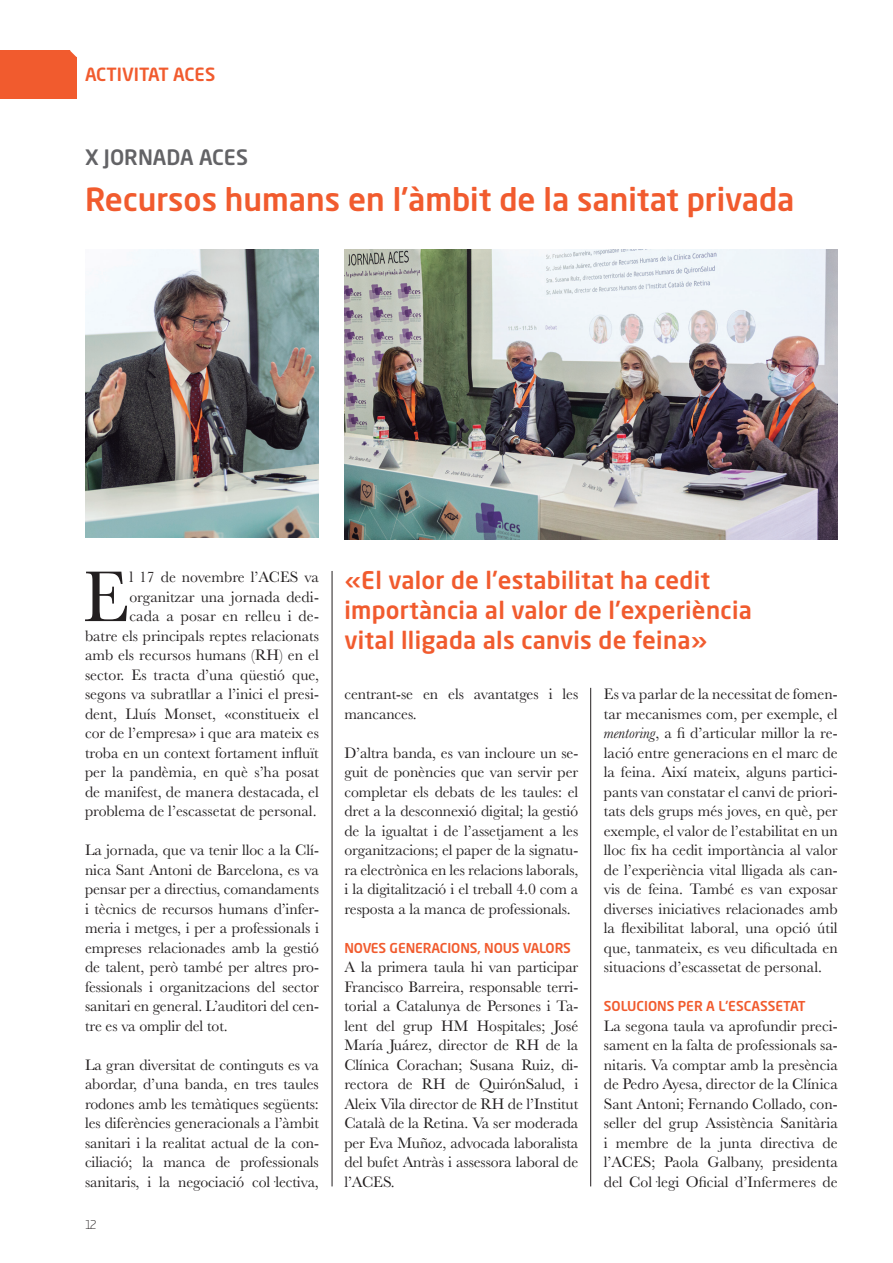
<style>
.page{position:relative;width:893px;height:1263px;background:#fff}
.page>*{position:absolute;margin:0;border:0;box-sizing:border-box;transform-origin:0 0}
.t1{font:74.7px "Baskerville";color:#231f20}
.t2{font:500 31.5px "Neo Sans Std";color:#f15b2e}
.t3{font:500 24px/30px "Neo Sans Std";letter-spacing:.01em;color:#f15b2e}
.t4{font:500 21px "Neo Sans Std";color:#636366}
.t5{font:500 18px "Neo Sans Std";color:#f15b2e}
.t6{font:15.75px/19.5px "Baskerville";color:#231f20;text-align:justify}
.t7{font:500 13.5px "Neo Sans Std";letter-spacing:-.005em;color:#f15b2e}
.t8{font:300 12px "Neo Sans Std";color:#231f20}
.s1{font-style:italic}
</style>
<div class="page">
<hr style="left:332px;top:571px;width:1px;height:615px;background:#231f20">
<hr style="left:590px;top:688px;width:1px;height:498px;background:#231f20">
<div style="left:0;top:50px;width:77px;height:49px;background:#f15b2e"></div>
<svg style="left:70px;top:50px;width:7px;height:7px"></svg>
<img style="left:85px;top:250px;width:234px;height:287px">
<img style="left:344px;top:250px;width:494px;height:289px">
<p class="t5" style="left:85px;top:63px;width:132px">ACTIVITAT ACES</p>
<p class="t4" style="left:85px;top:144px;width:165px">X JORNADA ACES</p>
<p class="t2" style="left:85px;top:179px;width:711px">Recursos humans en l’àmbit de la sanitat privada</p>
<p class="t6" style="left:85px;top:567px;width:235px;text-align:right">l 17 de novembre l’ACES va organitzar una jornada dedi-<br>cada a posar en relleu i de-<br>batre els principals reptes relacionats amb els recursos humans (RH) en el sector. Es tracta d’una qüestió que, segons va subratllar a l’inici el presi&shy;dent, Lluís Monset, «constitueix el cor de l’empresa» i que ara mateix es troba en un context fortament influït per la pandèmia, en què s’ha posat de manifest, de manera destacada, el problema de l’escassetat de personal.</p>
<p class="t6" style="left:85px;top:840px;width:235px">La jornada, que va tenir lloc a la Clí&shy;nica Sant Antoni de Barcelona, es va pensar per a directius, comandaments i tècnics de recursos humans d’infer&shy;meria i metges, i per a professionals i empreses relacionades amb la gestió de talent, però també per altres pro&shy;fessionals i organitzacions del sector sanitari en general. L’auditori del cen&shy;tre es va omplir del tot.</p>
<p class="t6" style="left:85px;top:1055px;width:235px">La gran diversitat de continguts es va abordar, d’una banda, en tres taules rodones amb les temàtiques següents: les diferències generacionals a l’àmbit sanitari i la realitat actual de la con&shy;ciliació; la manca de professionals sanitaris, i la negociació col·lectiva,</p>
<p class="t1" style="left:83px;top:549px;width:48px">E</p>
<p class="t8" style="left:85px;top:1218px;width:13px">12</p>
<p class="t3" style="left:344px;top:565px;width:409px">«El valor de l’estabilitat ha cedit importància al valor de l’experiència vital lligada als canvis de feina»</p>
<p class="t6" style="left:344px;top:684px;width:235px">centrant-se en els avantatges i les mancances.</p>
<p class="t6" style="left:344px;top:743px;width:235px">D’altra banda, es van incloure un se&shy;guit de ponències que van servir per completar els debats de les taules: el dret a la desconnexió digital; la gestió de la igualtat i de l’assetjament a les organitzacions; el paper de la signatu&shy;ra electrònica en les relacions laborals, i la digitalització i el treball 4.0 com a resposta a la manca de professionals.</p>
<p class="t7" style="left:344px;top:939px;width:228px">NOVES GENERACIONS, NOUS VALORS</p>
<p class="t6" style="left:344px;top:957px;width:235px">A la primera taula hi van participar Francisco Barreira, responsable terri&shy;torial a Catalunya de Persones i Ta&shy;lent del grup HM Hospitales; José María Juárez, director de RH de la Clínica Corachan; Susana Ruiz, di&shy;rectora de RH de QuirónSalud, i Aleix Vila director de RH de l’Institut Català de la Retina. Va ser moderada per Eva Muñoz, advocada laboralista del bufet Antràs i assessora laboral de l’ACES.</p>
<p class="t6" style="left:604px;top:684px;width:235px">Es va parlar de la necessitat de fomen&shy;tar mecanismes com, per exemple, el <span class="s1">mentoring</span>, a fi d’articular millor la re&shy;lació entre generacions en el marc de la feina. Així mateix, alguns partici&shy;pants van constatar el canvi de priori&shy;tats dels grups més joves, en què, per exemple, el valor de l’estabilitat en un lloc fix ha cedit importància al valor de l’experiència vital lligada als can&shy;vis de feina. També es van exposar diverses iniciatives relacionades amb la flexibilitat laboral, una opció útil que, tanmateix, es veu dificultada en situacions d’escassetat de personal.</p>
<p class="t7" style="left:604px;top:998px;width:203px">SOLUCIONS PER A L’ESCASSETAT</p>
<p class="t6" style="left:604px;top:1016px;width:235px">La segona taula va aprofundir preci&shy;sament en la falta de professionals sa&shy;nitaris. Va comptar amb la presència de Pedro Ayesa, director de la Clínica Sant Antoni; Fernando Collado, con&shy;seller del grup Assistència Sanitària i membre de la junta directiva de l’ACES; Paola Galbany, presidenta del Col·legi Oficial d’Infermeres de</p>
</div>
